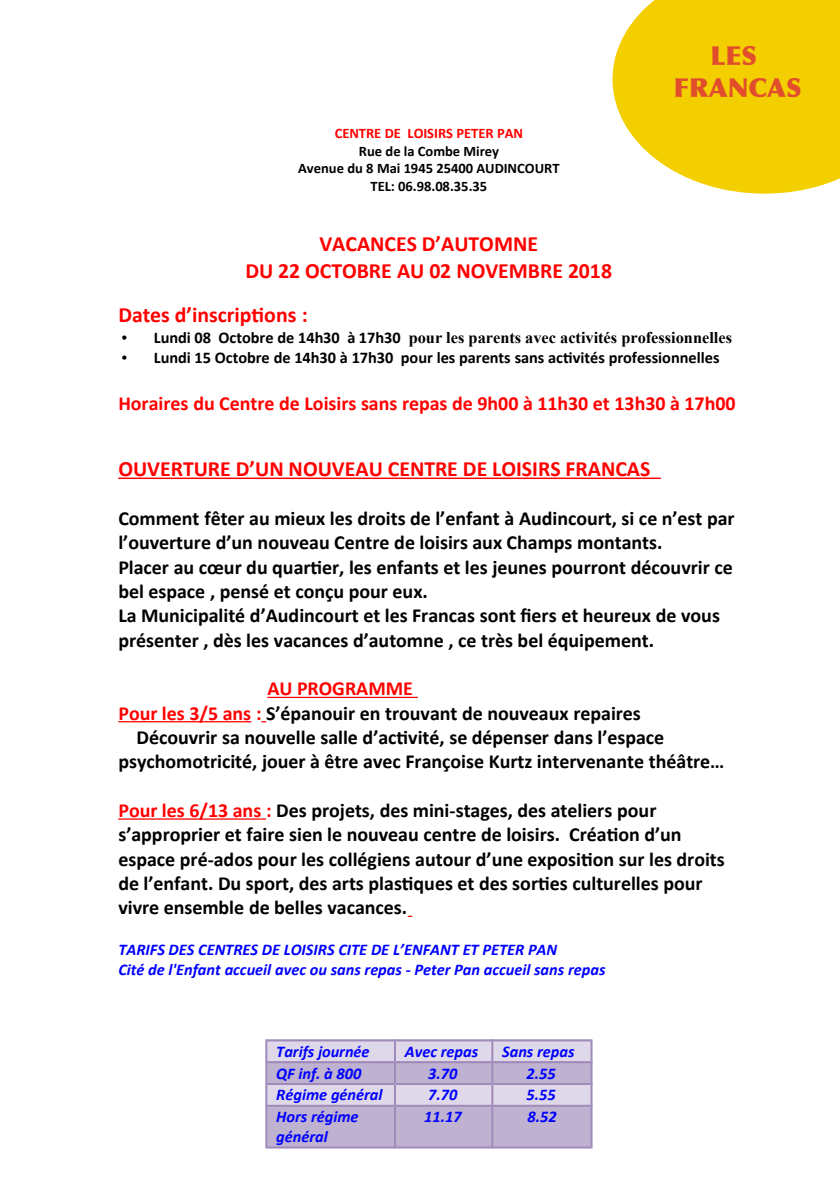
<style>
.page{position:relative;width:840px;height:1191px;background:#fff}
.page>*{position:absolute;margin:0;border:0;box-sizing:border-box;transform-origin:0 0}
.t1{font:900 26.2px/31.4px "Optima";color:#e14d2d;text-align:center}
.t2{font:700 21.8px/26.6px "Calibri";color:#f00;text-align:center}
.t3{font:700 20px/24.4px "Calibri";color:#000}
.t4{font:700 20px "Calibri";color:#f00}
.t5{font:italic 700 16.4px/20px "Calibri";color:#00f}
.t6{font:700 16.4px "Times New Roman";color:#000}
.t7{font:700 16.4px "Calibri";letter-spacing:-.005em;color:#000}
.t8{font:700 14.6px/17.6px "Calibri";color:#000;text-align:center}
.t9{font:700 14.6px "Calibri";color:#f00}
.s1{font-family:"Calibri"}
.s2{color:#f00}
</style>
<div class="page">
<hr style="left:118px;top:477px;width:542px;height:2px;background:#f00">
<hr style="left:267px;top:697px;width:150px;height:1px;background:#f00">
<hr style="left:118px;top:721px;width:133px;height:1px;background:#f00">
<hr style="left:118px;top:818px;width:143px;height:1px;background:#f00">
<svg style="left:265px;top:1039px;width:327px;height:109px;background:#c6bad6"></svg>
<svg style="left:612px;top:0;width:227px;height:194px;background:#f5d41e"></svg>
<p class="t9" style="left:334px;top:127px;width:189px">CENTRE DE LOISIRS PETER PAN</p>
<p class="t8" style="left:298px;top:143px;width:263px">Rte de la Combe Miuey<br>Avente dt 8 Mai 1945 25400 AUDINCOURT<br>TEL: 06.98.08.35.35</p>
<h1 class="t1" style="left:673px;top:40px;width:130px">LES<br>FRANCAS</h1>
<p class="t2" style="left:245px;top:232px;width:368px">VACANCES D’AUTOMNE<br>DU 22 OCTOBRE AU 02 NOVEMBRE 2018</p>
<p class="t2" style="left:118px;top:303px;width:191px">Daaes d’inscuiptons :</p>
<p class="t6" style="left:121px;top:332px;width:612px">• <span class="s1">Ltndi 08 Ocaobue de 14h30 à 17h30</span> pour les parents avec activités professionnelles</p>
<p class="t7" style="left:121px;top:351px;width:599px">• Ltndi 15 Ocaobue de 14h30 à 17h30 potu les pauenas sans actviaés puofessionnelles</p>
<p class="t4" style="left:118px;top:395px;width:618px">Houaiues dt Cenaue de Loisius sans uepas de 9h00 à 11h30 ea 13h30 à 17h00</p>
<p class="t2" style="left:118px;top:457px;width:533px">OUVERTURE D’UN NOUVEAU CENTRE DE LOISIRS FRANCAS</p>
<p class="t3" style="left:118px;top:507px;width:617px">Commena fêaeu at mietx les duoias de l’enfana à Atdincotua, si ce n’esa pau l’otveuatue d’tn notveat Cenaue de loisius atx Champs monaanas.<br>Placeu at cœtu dt qtauteu, les enfanas ea les jetnes potuuona décotvuiu ce bel espace , pensé ea conçt potu etx.<br>La Mtnicipaliaé d’Atdincotua ea les Fuancas sona feus ea hetuetx de vots puésenaeu , dls les vacances d’ataomne , ce auls bel éqtipemena.</p>
<p class="t4" style="left:267px;top:680px;width:147px">AU PROGRAMME</p>
<p class="t3" style="left:118px;top:702px;width:524px"><span class="s2">Potu les 3/5 ans :</span> S’épanotiu en auotvana de notveatx uepaiues</p>
<p class="t3" style="left:136px;top:726px;width:529px">Décotvuiu sa notvelle salle d’actviaé, se dépenseu dans l’espace</p>
<p class="t3" style="left:118px;top:750px;width:607px">psychomoauiciaé, joteu à êaue avec Fuançoise Ktuaz inaeuvenanae ahéâaue…</p>
<p class="t3" style="left:118px;top:799px;width:607px"><span class="s2">Potu les 6/13 ans :</span> Des puojeas, des mini-saages, des aaelieus potu s’appuopuieu ea faiue sien le notveat cenaue de loisius. Cuéaton d’tn espace pué-ados potu les collégiens ataotu d’tne expositon stu les duoias de l’enfana. Dt spoua, des auas plastqtes ea des soutes ctlatuelles potu vivue ensemble de belles vacances.</p>
<p class="t5" style="left:118px;top:941px;width:488px">TARIFS DES CENTRES DE LOISIRS CITE DE L’ENFANT ET PETER PAN<br>Cité de l'Enfant accueil avec ou sans repas - Peter Pan accueil sans repas</p>
<p class="t5" style="left:276px;top:1042px;width:95px">Tarifs journée</p>
<p class="t5" style="left:404px;top:1042px;width:75px">Avec repas</p>
<p class="t5" style="left:502px;top:1042px;width:74px">Sans repas</p>
<p class="t5" style="left:276px;top:1064px;width:87px">QF inf. à 800</p>
<p class="t5" style="left:428px;top:1064px;width:31px">3.70</p>
<p class="t5" style="left:526px;top:1064px;width:31px">2.55</p>
<p class="t5" style="left:276px;top:1086px;width:108px">Régime général</p>
<p class="t5" style="left:428px;top:1086px;width:31px">7.70</p>
<p class="t5" style="left:526px;top:1086px;width:31px">5.55</p>
<p class="t5" style="left:276px;top:1108px;width:84px">Hors régime général</p>
<p class="t5" style="left:424px;top:1108px;width:39px">11.17</p>
<p class="t5" style="left:527px;top:1108px;width:31px">8.52</p>
</div>
